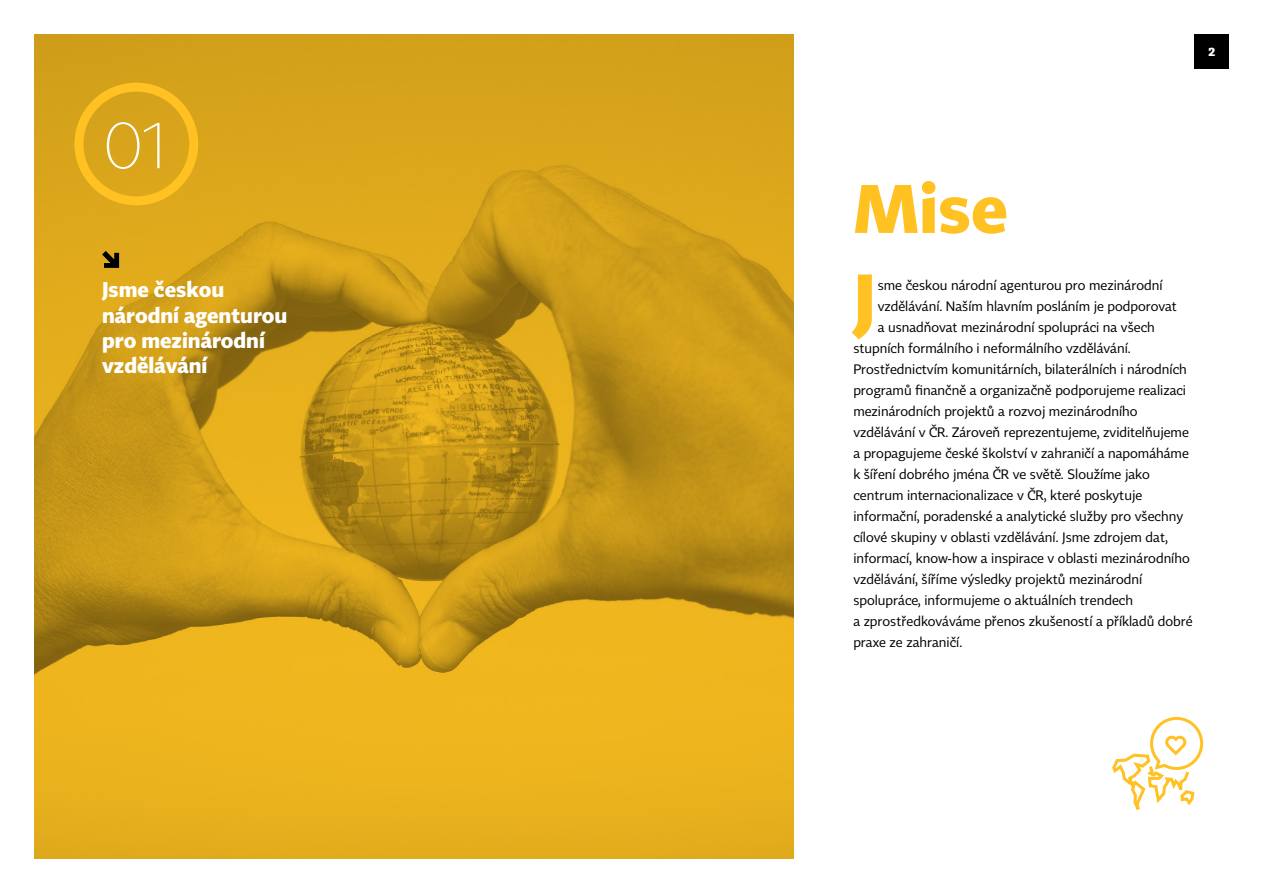
<style>
.page{position:relative;width:1263px;height:893px;background:#fff}
.page>*{position:absolute;margin:0;border:0;box-sizing:border-box;transform-origin:0 0}
.t1{font:700 72.6px "Tabac Sans";color:#ffc222}
.t2{font:700 67.5px "Tabac Sans";color:#ffc222}
.t3{font:100 66px "Tabac Sans";color:#fff}
.t4{font:700 21px/25.2px "Tabac Sans";color:#fff}
.t5{font:13.5px "Tabac Sans";color:#000}
.t6{font:700 12px "Tabac Sans";color:#fff}
</style>
<div class="page">
<img style="left:34px;top:34px;width:760px;height:825px">
<div style="left:1195px;top:34px;width:34px;height:34px;background:#000"></div>
<div style="left:74px;top:83px;width:124px;height:122px;border:9px solid #ffc222;border-radius:50%"></div>
<svg style="left:1112px;top:716px;width:92px;height:94px"></svg>
<svg style="left:102px;top:251px;width:17px;height:17px"></svg>
<h3 class="t3" style="left:104px;top:105px;width:65px">01</h3>
<h3 class="t4" style="left:102px;top:277px;width:187px">Jsme českou národní agenturou pro mezinárodní vzdělávání</h3>
<p class="t6" style="left:1208px;top:44px;width:8px">2</p>
<h2 class="t2" style="left:853px;top:166px;width:156px">Mise</h2>
<h1 class="t1" style="left:853px;top:255px;width:24px">J</h1>
<p class="t5" style="left:878px;top:277px;width:286px">sme českou národní agenturou pro mezinárodní</p>
<p class="t5" style="left:878px;top:298px;width:301px">vzdělávání. Naším hlavním posláním je podporovat</p>
<p class="t5" style="left:878px;top:319px;width:279px">a usnadňovat mezinárodní spolupráci na všech</p>
<p class="t5" style="left:853px;top:340px;width:279px">stupních formálního i neformálního vzdělávání.</p>
<p class="t5" style="left:853px;top:361px;width:335px">Prostřednictvím komunitárních, bilaterálních i národních</p>
<p class="t5" style="left:853px;top:382px;width:334px">programů finančně a organizačně podporujeme realizaci</p>
<p class="t5" style="left:853px;top:403px;width:286px">mezinárodních projektů a rozvoj mezinárodního</p>
<p class="t5" style="left:853px;top:424px;width:337px">vzdělávání v ČR. Zároveň reprezentujeme, zviditelňujeme</p>
<p class="t5" style="left:853px;top:445px;width:337px">a propagujeme české školství v zahraničí a napomáháme</p>
<p class="t5" style="left:853px;top:466px;width:298px">k šíření dobrého jména ČR ve světě. Sloužíme jako</p>
<p class="t5" style="left:853px;top:487px;width:290px">centrum internacionalizace v ČR, které poskytuje</p>
<p class="t5" style="left:853px;top:508px;width:331px">informační, poradenské a analytické služby pro všechny</p>
<p class="t5" style="left:853px;top:529px;width:316px">cílové skupiny v oblasti vzdělávání. Jsme zdrojem dat,</p>
<p class="t5" style="left:853px;top:550px;width:338px">informací, know-how a inspirace v oblasti mezinárodního</p>
<p class="t5" style="left:853px;top:571px;width:291px">vzdělávání, šíříme výsledky projektů mezinárodní</p>
<p class="t5" style="left:853px;top:592px;width:281px">spolupráce, informujeme o aktuálních trendech</p>
<p class="t5" style="left:853px;top:613px;width:341px">a zprostředkováváme přenos zkušeností a příkladů dobré</p>
<p class="t5" style="left:853px;top:634px;width:110px">praxe ze zahraničí.</p>
</div>
